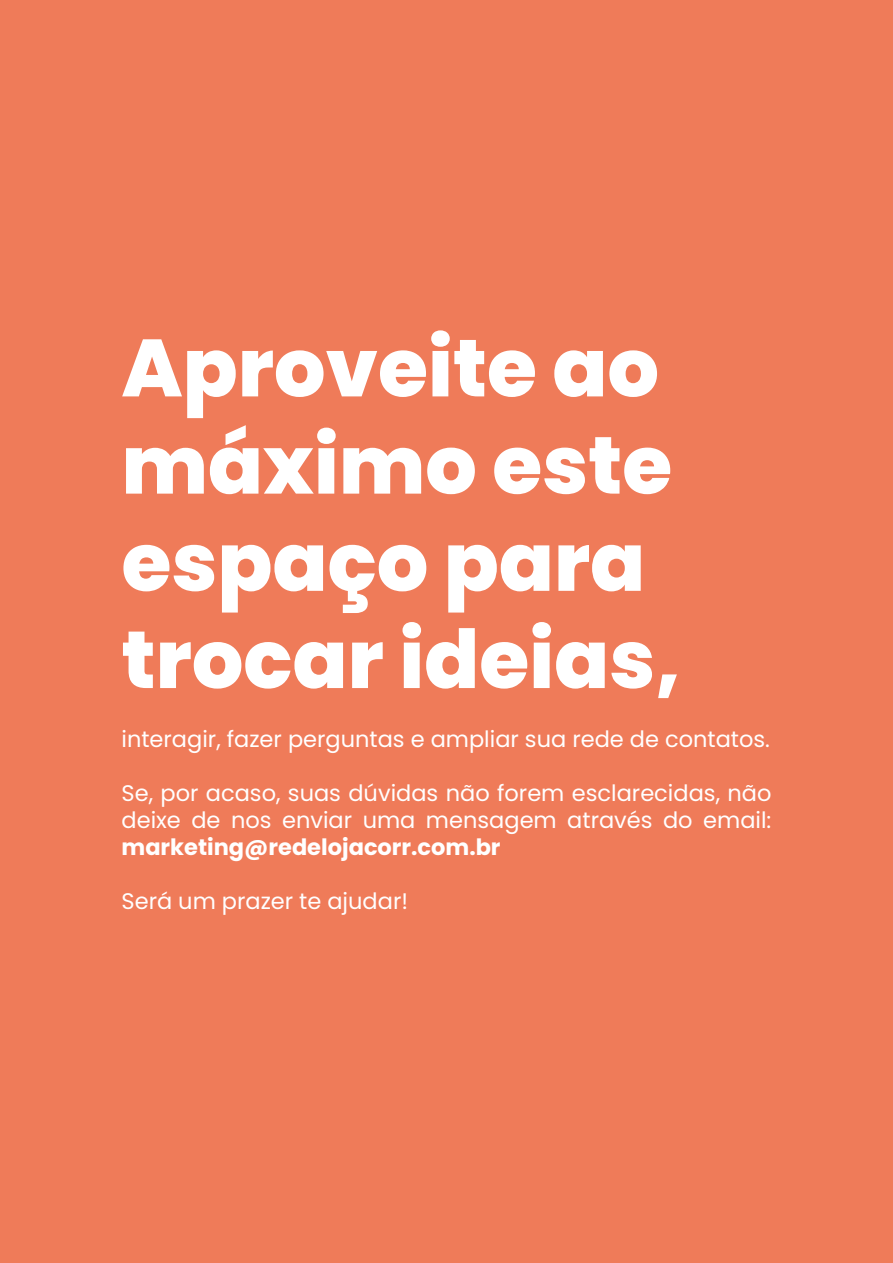
<style>
.page{position:relative;width:893px;height:1263px;background:#ef7b59}
.page>*{position:absolute;margin:0;border:0;box-sizing:border-box;transform-origin:0 0}
.t1{font:800 81px/97.2px "Poppins";color:#fff}
.t2{font:22.5px/27px "Poppins";color:#fff}
.t3{font:700 22.5px "Poppins";color:#fff}
</style>
<div class="page">
<h1 class="t1" style="left:121px;top:320px;width:561px">Aproveite ao máximo este espaço para trocar ideias,</h1>
<p class="t2" style="left:121px;top:726px;width:650px">interagir, fazer perguntas e ampliar sua rede de contatos.</p>
<p class="t2" style="left:121px;top:780px;width:651px">Se, por acaso, suas dúvidas não forem esclarecidas, não deixe de nos enviar uma mensagem através do email:</p>
<p class="t3" style="left:121px;top:834px;width:381px">marketing@redelojacorr.com.br</p>
<p class="t2" style="left:121px;top:888px;width:288px">Será um prazer te ajudar!</p>
</div>
